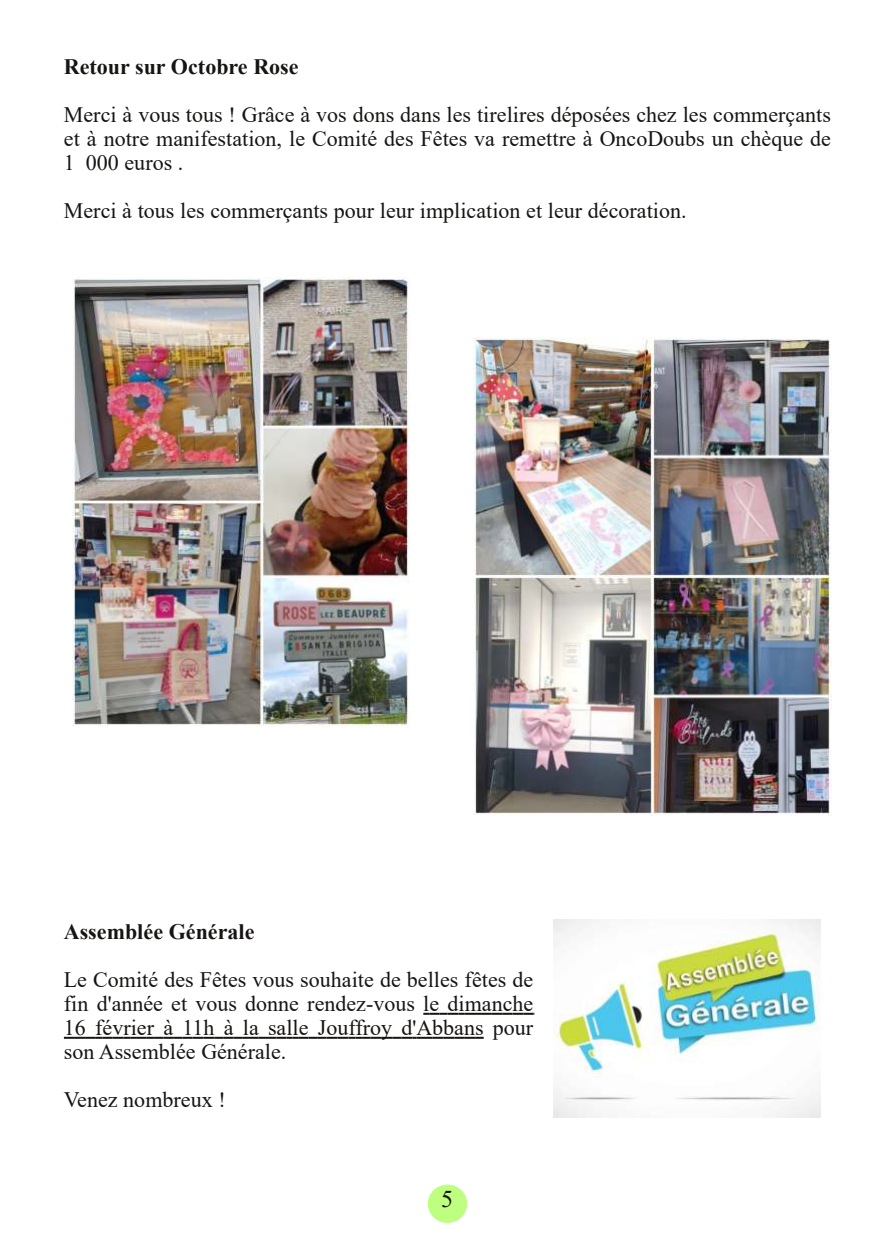
<style>
.page{position:relative;width:896px;height:1248px;background:#fff}
.page>*{position:absolute;margin:0;border:0;box-sizing:border-box;transform-origin:0 0}
.t1{font:24px "Times New Roman";color:#171513}
.t2{font:22px/24px "Times New Roman";color:#171513;text-align:justify}
.t3{font:700 22px "Times New Roman";color:#171513}
.s1{color:#fff}
</style>
<div class="page">
<svg style="left:423px;top:1012px;width:111px;height:2px"></svg>
<svg style="left:64px;top:1036px;width:420px;height:2px"></svg>
<div style="left:428px;top:1184px;width:39px;height:38px;background:#bfff7f;border-radius:50%"></div>
<img style="left:73px;top:277px;width:336px;height:449px">
<img style="left:473px;top:338px;width:358px;height:477px">
<img style="left:553px;top:919px;width:267px;height:198px">
<p class="t3" style="left:64px;top:51px;width:236px">Retour sur Octobre Rose</p>
<p class="t2" style="left:64px;top:102px;width:768px">Merci à vous tous ! Grâce à vos dons dans les tirelires déposées chez les commerçants et à notre manifestation, le Comité des Fêtes va remettre à OncoDoubs un chèque de 1<span class="s1">0</span>000 euros .</p>
<p class="t2" style="left:64px;top:198px;width:624px">Merci à tous les commerçants pour leur implication et leur décoration.</p>
<p class="t3" style="left:64px;top:915px;width:192px">Assemblée Générale</p>
<p class="t2" style="left:64px;top:966px;width:471px">Le Comité des Fêtes vous souhaite de belles fêtes de fin d'année et vous donne rendez-vous le dimanche 16 février à 11h à la salle Jouffroy d'Abbans pour son Assemblée Générale.</p>
<p class="t2" style="left:64px;top:1086px;width:163px">Venez nombreux !</p>
<p class="t1" style="left:441px;top:1181px;width:13px">5</p>
</div>
